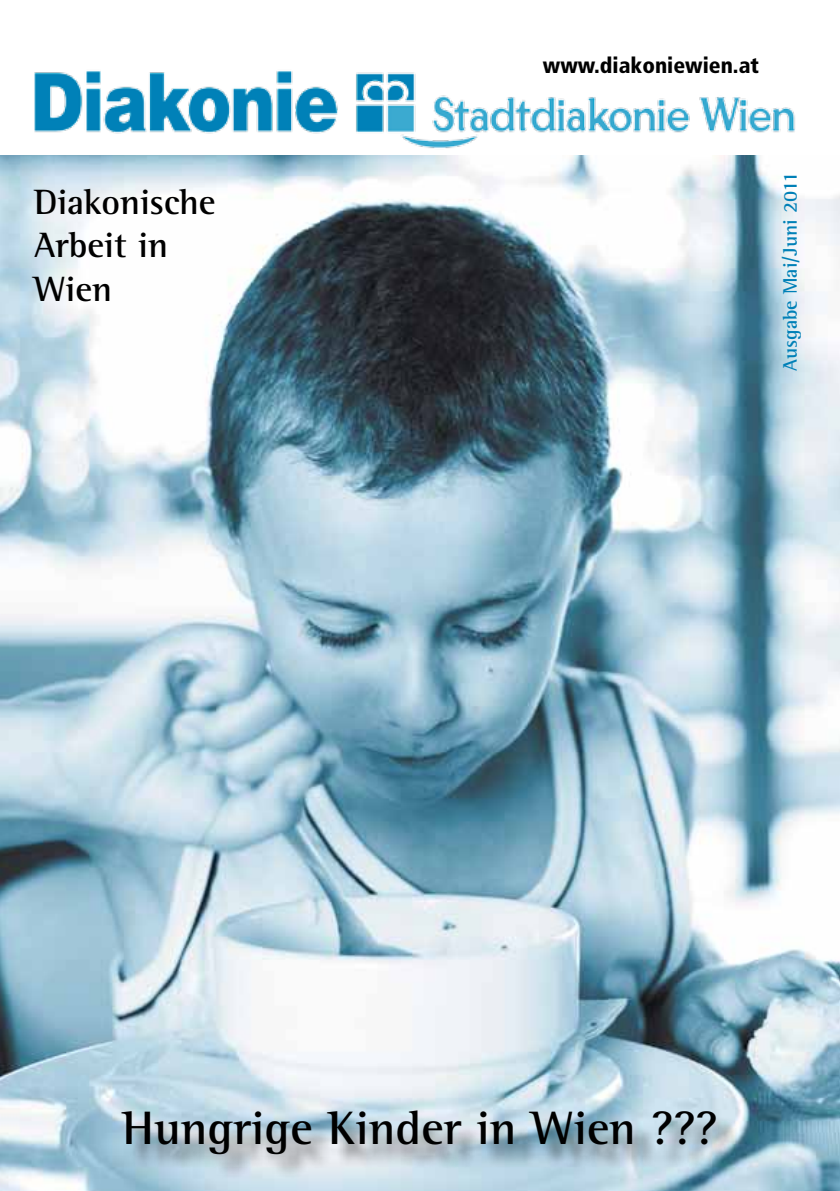
<style>
.page{position:relative;width:840px;height:1191px;background:#fff}
.page>*{position:absolute;margin:0;border:0;box-sizing:border-box;transform-origin:0 0}
.t1{font:700 48px "Rotis Semi Serif";color:#000}
.t2{font:700 36px/43.2px "Rotis Semi Serif";color:#000}
.t3{font:900 condensed 22px "Frutiger";color:#000}
.t4{font:700 20px "Rotis Semi Serif";color:#0080b7}
</style>
<div class="page">
<img style="left:0;top:156px;width:839px;height:1035px">
<div style="left:125px;top:1114px;width:612px;height:64px;background:#000;opacity:.5"></div>
<img style="left:31px;top:71px;width:772px;height:86px">
<p class="t2" style="left:34px;top:180px;width:183px">Diakonische<br>Arbeit in<br>Wien</p>
<p class="t3" style="left:542px;top:52px;width:217px">www.diakoniewien.at</p>
<p class="t4" style="left:777px;top:371px;width:201px;rotate:-90deg">Ausgabe Mai/Juni 2011</p>
<p class="t1" style="left:122px;top:1099px;width:597px">Hungrige Kinder in Wien ???</p>
</div>
